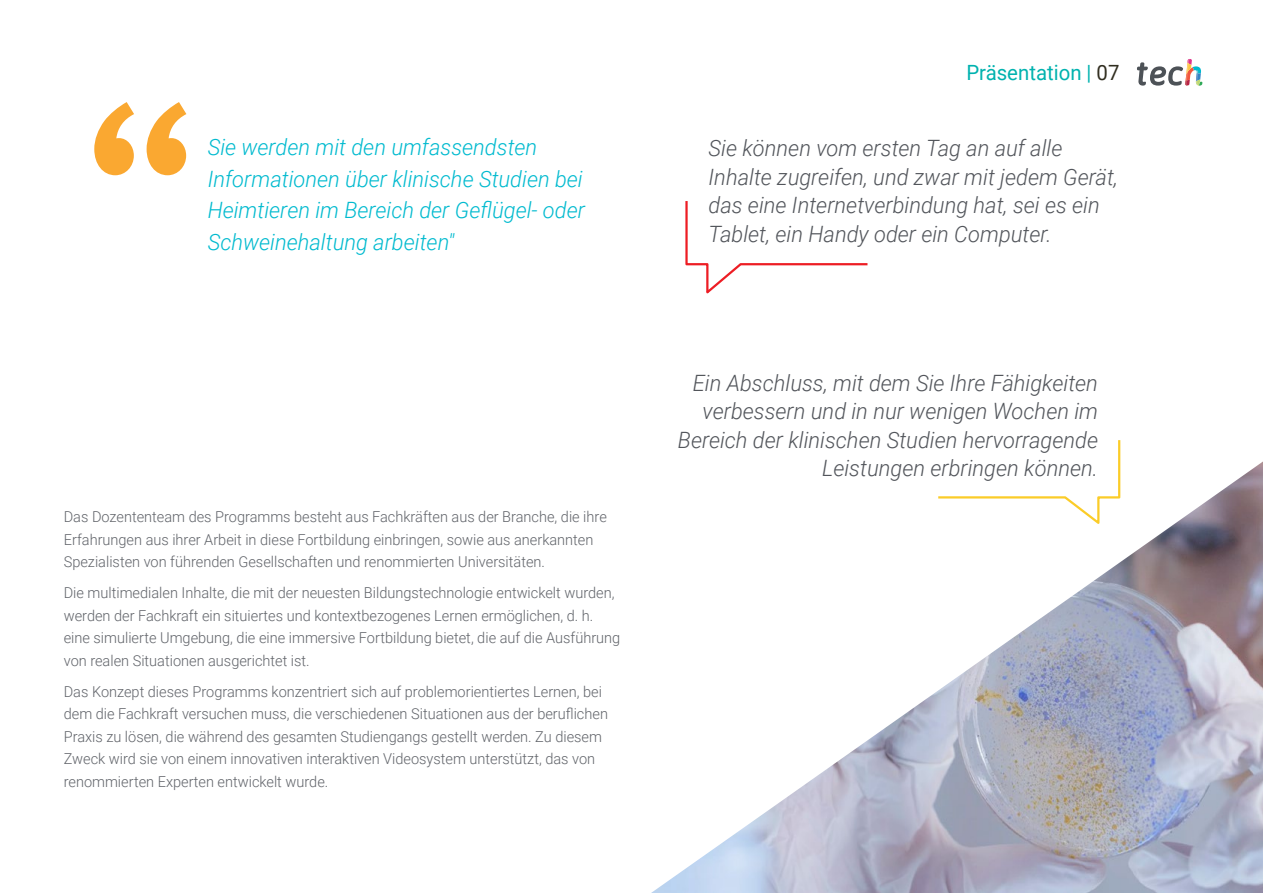
<style>
.page{position:relative;width:1263px;height:893px;background:#fff}
.page>*{position:absolute;margin:0;border:0;box-sizing:border-box;transform-origin:0 0}
.t1{font:italic 300 22.5px/28.5px "Roboto";color:#52555b;text-align:right}
.t2{font:italic 300 22.5px/31.5px "Roboto";color:#00bacf}
.t3{font:21px "Roboto";color:#00b2af}
.t4{font:300 15px/22.5px "Roboto";color:#61646a}
.s1{color:#312e20}
</style>
<div class="page">
<svg style="left:94px;top:102px;width:92px;height:73px"></svg>
<svg style="left:685px;top:201px;width:183px;height:93px"></svg>
<img style="left:651px;top:461px;width:612px;height:432px">
<svg style="left:1137px;top:59px;width:65px;height:27px"></svg>
<h1 class="t2" style="left:208px;top:131px;width:379px">Sie werden mit den umfassendsten Informationen über klinische Studien bei Heimtieren im Bereich der Geflügel- oder Schweinehaltung arbeiten"</h1>
<p class="t4" style="left:64px;top:505px;width:545px">Das Dozententeam des Programms besteht aus Fachkräften aus der Branche, die ihre<br>Erfahrungen aus ihrer Arbeit in diese Fortbildung einbringen, sowie aus anerkannten<br>Spezialisten von führenden Gesellschaften und renommierten Universitäten.</p>
<p class="t4" style="left:64px;top:581px;width:558px">Die multimedialen Inhalte, die mit der neuesten Bildungstechnologie entwickelt wurden, werden der Fachkraft ein situiertes und kontextbezogenes Lernen ermöglichen, d. h. eine simulierte Umgebung, die eine immersive Fortbildung bietet, die auf die Ausführung von realen Situationen ausgerichtet ist.</p>
<p class="t4" style="left:64px;top:679px;width:546px">Das Konzept dieses Programms konzentriert sich auf problemorientiertes Lernen, bei dem die Fachkraft versuchen muss, die verschiedenen Situationen aus der beruflichen Praxis zu lösen, die während des gesamten Studiengangs gestellt werden. Zu diesem Zweck wird sie von einem innovativen interaktiven Videosystem unterstützt, das von renommierten Experten entwickelt wurde.</p>
<h2 class="t3" style="left:966px;top:57px;width:155px">Präsentation | <span class="s1">07</span></h2>
<h1 class="t1" style="left:708px;top:133px;width:411px;text-align:left">Sie können vom ersten Tag an auf alle Inhalte zugreifen, und zwar mit jedem Gerät, das eine Internetverbindung hat, sei es ein Tablet, ein Handy oder ein Computer.</h1>
<h1 class="t1" style="left:678px;top:367px;width:422px">Ein Abschluss, mit dem Sie Ihre Fähigkeiten verbessern und in nur wenigen Wochen im Bereich der klinischen Studien hervorragende Leistungen erbringen können.</h1>
</div>
